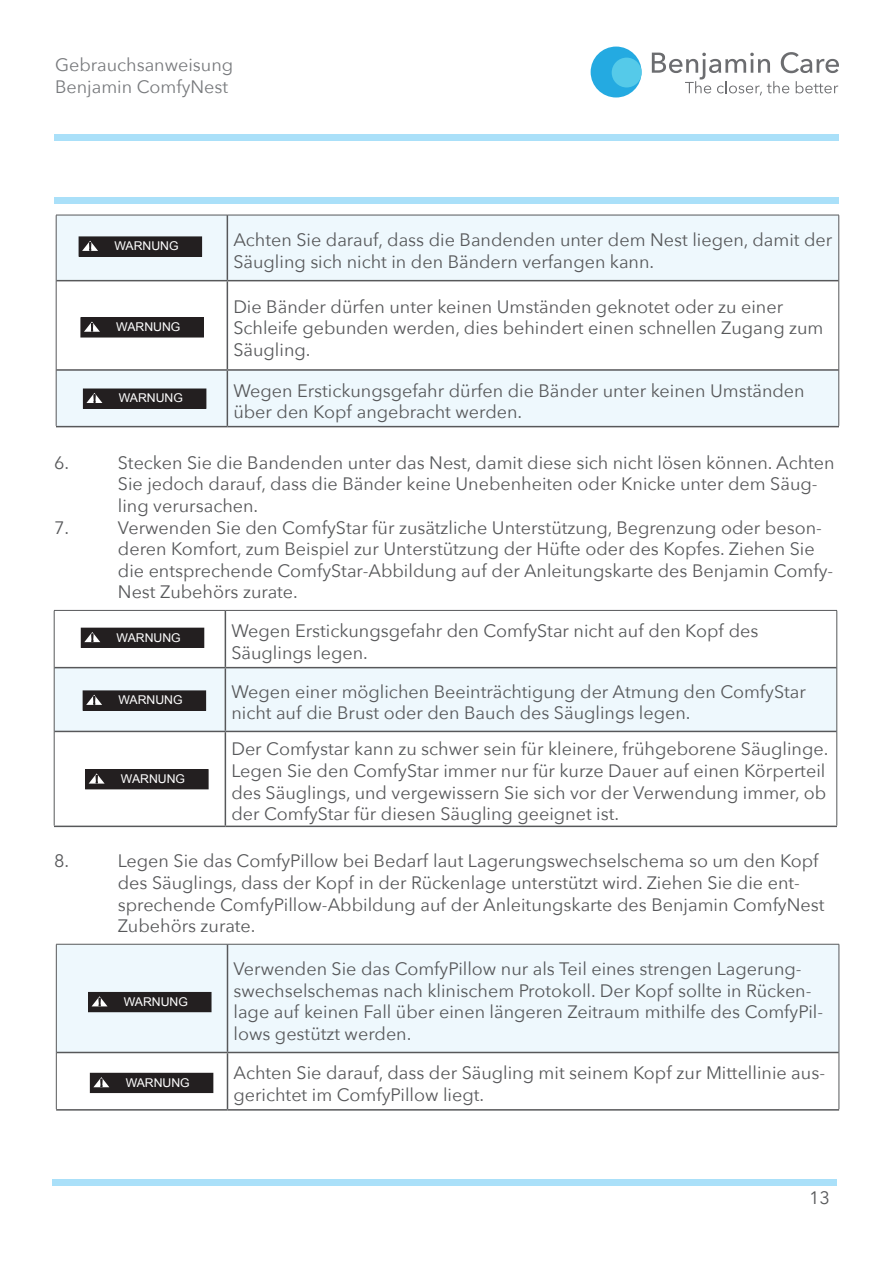
<style>
.page{position:relative;width:893px;height:1263px;background:#fff}
.page>*{position:absolute;margin:0;border:0;box-sizing:border-box;transform-origin:0 0}
.t1{font:18px/21.6px "Avenir Next";color:#57585a}
.t2{font:18px/21.6px "Avenir Next";color:#787a7d}
.t3{font:12.15px "Arial";color:#fff}
.t4{font:10.65px "Arial";color:#231f20}
</style>
<div class="page">
<div style="left:54px;top:134px;width:785px;height:6px;background:#aae0f9"></div>
<div style="left:54px;top:197px;width:785px;height:7px;background:#aae0f9"></div>
<div style="left:52px;top:1179px;width:785px;height:6px;background:#aae0f9"></div>
<div style="left:591px;top:47px;width:51px;height:50px;background:#24aae1;border-radius:50%"></div>
<div style="left:612px;top:58px;width:30px;height:29px;background:#55cae9;border-radius:50%"></div>
<svg style="left:652px;top:52px;width:187px;height:43px"></svg>
<svg style="left:57px;top:216px;width:781px;height:210px;fill:#eef8fd"></svg>
<hr style="left:56px;top:215px;width:171px;height:1px;background:#57585a">
<hr style="left:56px;top:215px;width:1px;height:66px;background:#57585a">
<hr style="left:227px;top:215px;width:612px;height:1px;background:#57585a">
<hr style="left:838px;top:215px;width:1px;height:66px;background:#57585a">
<hr style="left:56px;top:281px;width:1px;height:89px;background:#57585a">
<hr style="left:838px;top:281px;width:1px;height:89px;background:#57585a">
<hr style="left:56px;top:370px;width:1px;height:56px;background:#57585a">
<hr style="left:838px;top:370px;width:1px;height:56px;background:#57585a">
<hr style="left:227px;top:215px;width:1px;height:65px;background:#57585a">
<hr style="left:56px;top:280px;width:171px;height:1px;background:#57585a">
<hr style="left:227px;top:280px;width:612px;height:1px;background:#57585a">
<hr style="left:227px;top:281px;width:1px;height:88px;background:#57585a">
<hr style="left:56px;top:369px;width:171px;height:2px;background:#57585a">
<hr style="left:227px;top:369px;width:612px;height:2px;background:#57585a">
<hr style="left:227px;top:371px;width:1px;height:55px;background:#57585a">
<hr style="left:56px;top:426px;width:171px;height:1px;background:#57585a">
<hr style="left:227px;top:426px;width:612px;height:1px;background:#57585a">
<div style="left:57px;top:945px;width:782px;height:107px;background:#eef8fd"></div>
<hr style="left:56px;top:944px;width:171px;height:1px;background:#57585a">
<hr style="left:56px;top:944px;width:1px;height:108px;background:#57585a">
<hr style="left:227px;top:944px;width:612px;height:1px;background:#57585a">
<hr style="left:839px;top:944px;width:1px;height:108px;background:#57585a">
<hr style="left:56px;top:1052px;width:1px;height:57px;background:#57585a">
<hr style="left:839px;top:1052px;width:1px;height:57px;background:#57585a">
<hr style="left:227px;top:944px;width:1px;height:108px;background:#57585a">
<hr style="left:57px;top:1052px;width:170px;height:1px;background:#57585a">
<hr style="left:227px;top:1052px;width:612px;height:1px;background:#57585a">
<hr style="left:227px;top:1053px;width:1px;height:56px;background:#57585a">
<hr style="left:56px;top:1109px;width:171px;height:1px;background:#57585a">
<hr style="left:227px;top:1109px;width:612px;height:1px;background:#57585a">
<svg style="left:55px;top:611px;width:781px;height:215px"></svg>
<div style="left:55px;top:668px;width:781px;height:63px;background:#eef8fd"></div>
<hr style="left:54px;top:610px;width:171px;height:1px;background:#57585a">
<hr style="left:54px;top:611px;width:1px;height:57px;background:#57585a">
<hr style="left:225px;top:610px;width:612px;height:1px;background:#57585a">
<hr style="left:836px;top:611px;width:1px;height:57px;background:#57585a">
<hr style="left:54px;top:668px;width:1px;height:63px;background:#57585a">
<hr style="left:836px;top:668px;width:1px;height:63px;background:#57585a">
<hr style="left:54px;top:731px;width:1px;height:95px;background:#57585a">
<hr style="left:836px;top:731px;width:1px;height:95px;background:#57585a">
<hr style="left:225px;top:611px;width:1px;height:56px;background:#57585a">
<hr style="left:54px;top:667px;width:171px;height:1px;background:#57585a">
<hr style="left:225px;top:667px;width:612px;height:1px;background:#57585a">
<hr style="left:225px;top:668px;width:1px;height:63px;background:#57585a">
<hr style="left:54px;top:731px;width:171px;height:1px;background:#57585a">
<hr style="left:225px;top:731px;width:612px;height:1px;background:#57585a">
<hr style="left:225px;top:732px;width:1px;height:94px;background:#57585a">
<hr style="left:54px;top:826px;width:171px;height:1px;background:#57585a">
<hr style="left:225px;top:826px;width:612px;height:1px;background:#57585a">
<div style="left:79px;top:237px;width:123px;height:19px;background:#231f20"></div>
<svg style="left:82px;top:241px;width:16px;height:10px"></svg>
<div style="left:81px;top:318px;width:122px;height:19px;background:#231f20"></div>
<svg style="left:84px;top:322px;width:16px;height:10px"></svg>
<div style="left:83px;top:389px;width:123px;height:19px;background:#231f20"></div>
<svg style="left:86px;top:393px;width:16px;height:10px"></svg>
<div style="left:81px;top:628px;width:123px;height:19px;background:#231f20"></div>
<svg style="left:84px;top:632px;width:16px;height:10px"></svg>
<div style="left:83px;top:691px;width:123px;height:19px;background:#231f20"></div>
<svg style="left:86px;top:695px;width:16px;height:10px"></svg>
<div style="left:86px;top:770px;width:122px;height:19px;background:#231f20"></div>
<div style="left:85px;top:769px;width:123px;height:20px;border:1px solid #231f20"></div>
<svg style="left:89px;top:773px;width:16px;height:11px"></svg>
<div style="left:89px;top:992px;width:122px;height:20px;background:#231f20"></div>
<svg style="left:92px;top:996px;width:15px;height:10px"></svg>
<div style="left:90px;top:1073px;width:123px;height:19px;background:#231f20"></div>
<div style="left:90px;top:1073px;width:123px;height:20px;border:1px solid #231f20"></div>
<svg style="left:93px;top:1077px;width:16px;height:10px"></svg>
<p class="t2" style="left:55px;top:53px;width:180px">Gebrauchsanweisung<br>Benjamin ComfyNest</p>
<p class="t4" style="left:89px;top:240px;width:5px">!</p>
<p class="t3" style="left:114px;top:238px;width:66px">WARNUNG</p>
<p class="t3" style="left:116px;top:319px;width:66px">WARNUNG</p>
<p class="t4" style="left:93px;top:392px;width:5px">!</p>
<p class="t3" style="left:119px;top:390px;width:66px">WARNUNG</p>
<p class="t1" style="left:233px;top:228px;width:600px">Achten Sie darauf, dass die Bandenden unter dem Nest liegen, damit der<br>Säugling sich nicht in den Bändern verfangen kann.</p>
<p class="t1" style="left:233px;top:295px;width:592px">Die Bänder dürfen unter keinen Umständen geknotet oder zu einer<br>Schleife gebunden werden, dies behindert einen schnellen Zugang zum<br>Säugling.</p>
<p class="t1" style="left:233px;top:379px;width:573px">Wegen Erstickungsgefahr dürfen die Bänder unter keinen Umständen über den Kopf angebracht werden.</p>
<p class="t1" style="left:54px;top:451px;width:17px">6.</p>
<p class="t1" style="left:118px;top:451px;width:718px">Stecken Sie die Bandenden unter das Nest, damit diese sich nicht lösen können. Achten<br>Sie jedoch darauf, dass die Bänder keine Unebenheiten oder Knicke unter dem Säug&shy;ling verursachen.</p>
<p class="t1" style="left:54px;top:516px;width:17px">7.</p>
<p class="t1" style="left:118px;top:516px;width:717px">Verwenden Sie den ComfyStar für zusätzliche Unterstützung, Begrenzung oder beson&shy;deren Komfort, zum Beispiel zur Unterstützung der Hüfte oder des Kopfes. Ziehen Sie die entsprechende ComfyStar-Abbildung auf der Anleitungskarte des Benjamin Comfy-Nest Zubehörs zurate.</p>
<p class="t4" style="left:91px;top:631px;width:5px">!</p>
<p class="t3" style="left:117px;top:629px;width:66px">WARNUNG</p>
<p class="t4" style="left:93px;top:693px;width:5px">!</p>
<p class="t3" style="left:118px;top:692px;width:66px">WARNUNG</p>
<p class="t4" style="left:95px;top:772px;width:5px">!</p>
<p class="t3" style="left:121px;top:771px;width:66px">WARNUNG</p>
<p class="t1" style="left:231px;top:619px;width:529px">Wegen Erstickungsgefahr den ComfyStar nicht auf den Kopf des<br>Säuglings legen.</p>
<p class="t1" style="left:231px;top:680px;width:576px">Wegen einer möglichen Beeinträchtigung der Atmung den ComfyStar nicht auf die Brust oder den Bauch des Säuglings legen.</p>
<p class="t1" style="left:231px;top:738px;width:598px">Der Comfystar kann zu schwer sein für kleinere, frühgeborene Säuglinge.<br>Legen Sie den ComfyStar immer nur für kurze Dauer auf einen Körperteil des Säuglings, und vergewissern Sie sich vor der Verwendung immer, ob der ComfyStar für diesen Säugling geeignet ist.</p>
<p class="t1" style="left:54px;top:850px;width:17px">8.</p>
<p class="t1" style="left:118px;top:850px;width:708px">Legen Sie das ComfyPillow bei Bedarf laut Lagerungswechselschema so um den Kopf des Säuglings, dass der Kopf in der Rückenlage unterstützt wird. Ziehen Sie die ent&shy;sprechende ComfyPillow-Abbildung auf der Anleitungskarte des Benjamin ComfyNest Zubehörs zurate.</p>
<p class="t4" style="left:98px;top:995px;width:5px">!</p>
<p class="t3" style="left:124px;top:994px;width:66px">WARNUNG</p>
<p class="t4" style="left:100px;top:1076px;width:5px">!</p>
<p class="t3" style="left:126px;top:1074px;width:66px">WARNUNG</p>
<p class="t1" style="left:233px;top:957px;width:591px">Verwenden Sie das ComfyPillow nur als Teil eines strengen Lagerung&shy;swechselschemas nach klinischem Protokoll. Der Kopf sollte in Rücken&shy;lage auf keinen Fall über einen längeren Zeitraum mithilfe des ComfyPil&shy;lows gestützt werden.</p>
<p class="t1" style="left:233px;top:1061px;width:593px">Achten Sie darauf, dass der Säugling mit seinem Kopf zur Mittellinie aus&shy;gerichtet im ComfyPillow liegt.</p>
<p class="t1" style="left:809px;top:1186px;width:22px">13</p>
</div>
